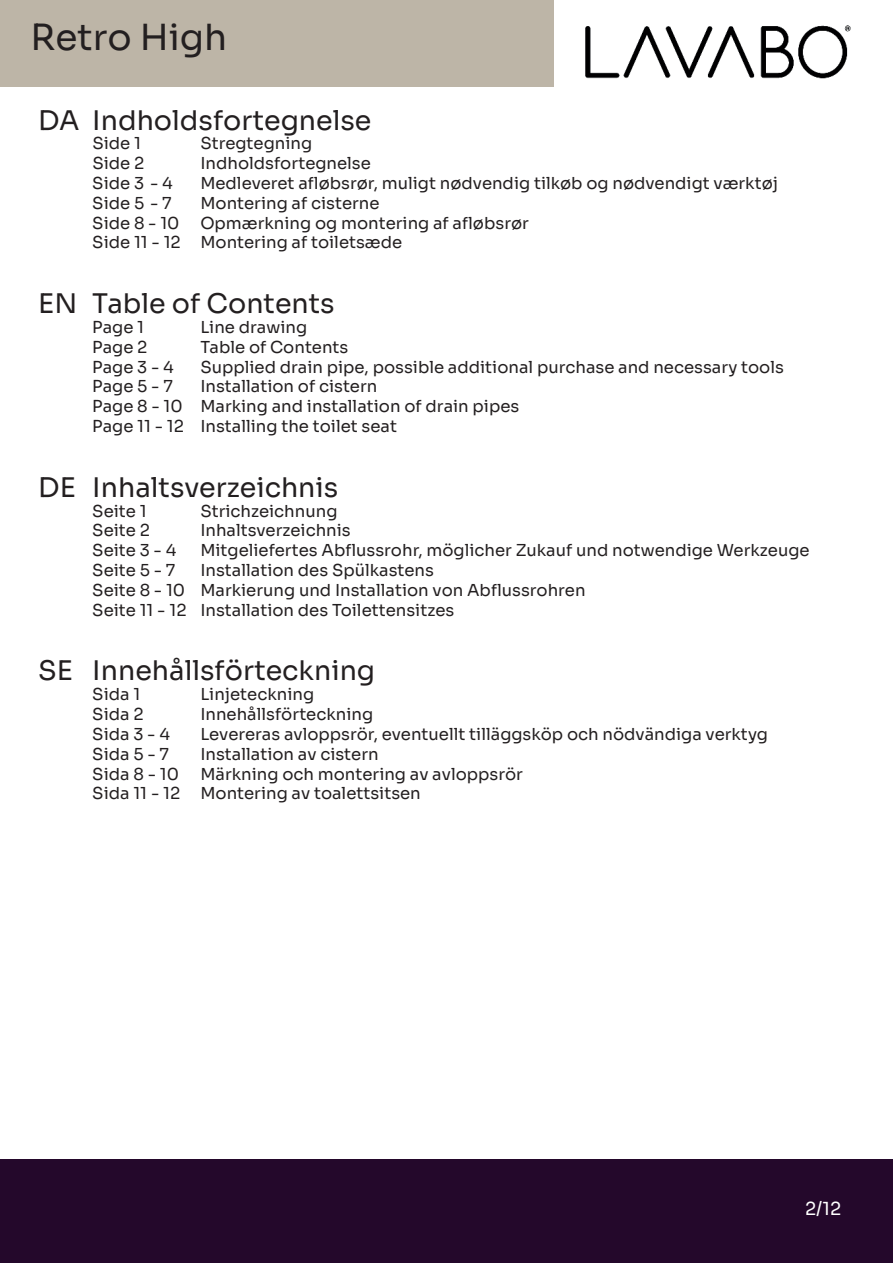
<style>
.page{position:relative;width:893px;height:1263px;background:#fff}
.page>*{position:absolute;margin:0;border:0;box-sizing:border-box;transform-origin:0 0}
.t1{font:36px "Sora";color:#231f20}
.t2{font:27px "Sora";color:#231f20}
.t3{font:18px "Sora";color:#fff}
.t4{font:16.5px/19.8px "Sora";color:#231f20}
</style>
<div class="page">
<div style="left:0;top:1159px;width:893px;height:103px;background:#24082b"></div>
<div style="left:0;top:0;width:553px;height:87px;background:#bdb5a7"></div>
<img style="left:585px;top:25px;width:266px;height:54px">
<h1 class="t1" style="left:31px;top:20px;width:198px">Retro High</h1>
<h2 class="t2" style="left:38px;top:107px;width:335px">DA Indholdsfortegnelse</h2>
<p class="t4" style="left:92px;top:135px;width:50px">Side 1</p>
<p class="t4" style="left:200px;top:135px;width:113px">Stregtegning</p>
<p class="t4" style="left:92px;top:154px;width:53px">Side 2</p>
<p class="t4" style="left:200px;top:154px;width:172px">Indholdsfortegnelse</p>
<p class="t4" style="left:92px;top:172px;width:82px">Side 3 - 4</p>
<p class="t4" style="left:200px;top:172px;width:579px">Medleveret afløbsrør, muligt nødvendig tilkøb og nødvendigt værktøj</p>
<p class="t4" style="left:92px;top:194px;width:81px">Side 5 - 7</p>
<p class="t4" style="left:200px;top:194px;width:181px">Montering af cisterne</p>
<p class="t4" style="left:92px;top:211px;width:89px">Side 8 - 10</p>
<p class="t4" style="left:92px;top:211px;width:438px;text-indent:108px">Opmærkning og montering af afløbsrør<br>Side 11 - 12 Montering af toiletsÊde</p>
<h2 class="t2" style="left:38px;top:291px;width:298px">EN Table of Contents</h2>
<p class="t4" style="left:92px;top:318px;width:53px">Page 1</p>
<p class="t4" style="left:200px;top:318px;width:108px">Line drawing</p>
<p class="t4" style="left:92px;top:338px;width:57px">Page 2</p>
<p class="t4" style="left:200px;top:338px;width:150px">Table of Contents</p>
<p class="t4" style="left:92px;top:358px;width:83px">Page 3 - 4</p>
<p class="t4" style="left:200px;top:358px;width:585px">Supplied drain pipe, possible additional purchase and necessary tools</p>
<p class="t4" style="left:92px;top:378px;width:82px">Page 5 - 7</p>
<p class="t4" style="left:92px;top:378px;width:429px;text-indent:108px">Installation of cistern<br>Page 8 - 10 Marking and installation of drain pipes<br>Page 11 - 12 Installing the toilet seat</p>
<h2 class="t2" style="left:38px;top:474px;width:302px">DE Inhaltsverzeichnis</h2>
<p class="t4" style="left:92px;top:502px;width:56px">Seite 1</p>
<p class="t4" style="left:200px;top:502px;width:139px">Strichzeichnung</p>
<p class="t4" style="left:92px;top:522px;width:59px">Seite 2</p>
<p class="t4" style="left:200px;top:522px;width:152px">Inhaltsverzeichnis</p>
<p class="t4" style="left:92px;top:539px;width:85px">Seite 3 - 4</p>
<p class="t4" style="left:200px;top:539px;width:611px">Mitgeliefertes Abflussrohr, möglicher Zukauf und notwendige Werkzeuge</p>
<p class="t4" style="left:92px;top:561px;width:84px">Seite 5 - 7</p>
<p class="t4" style="left:92px;top:561px;width:495px;text-indent:108px">Installation des Sp¸lkastens<br>Seite 8 - 10 Markierung und Installation von Abflussrohren<br>Seite 11 - 12 Installation des Toilettensitzes</p>
<h2 class="t2" style="left:38px;top:658px;width:338px">SE InnehÂllsfˆrteckning</h2>
<p class="t4" style="left:92px;top:685px;width:49px">Sida 1</p>
<p class="t4" style="left:200px;top:685px;width:115px">Linjeteckning</p>
<p class="t4" style="left:92px;top:705px;width:53px">Sida 2</p>
<p class="t4" style="left:200px;top:705px;width:174px">InnehÂllsfˆrteckning</p>
<p class="t4" style="left:92px;top:725px;width:79px">Sida 3 - 4</p>
<p class="t4" style="left:200px;top:725px;width:569px">Levereras avloppsrˆr, eventuellt till‰ggskˆp och nˆdv‰ndiga verktyg</p>
<p class="t4" style="left:92px;top:745px;width:78px">Sida 5 - 7</p>
<p class="t4" style="left:200px;top:745px;width:180px">Installation av cistern</p>
<p class="t4" style="left:92px;top:765px;width:88px">Sida 8 - 10</p>
<p class="t4" style="left:92px;top:765px;width:432px;text-indent:108px">M‰rkning och montering av avloppsrˆr<br>Sida 11 - 12 Montering av toalettsitsen</p>
<p class="t3" style="left:805px;top:1200px;width:37px">2/12</p>
</div>
